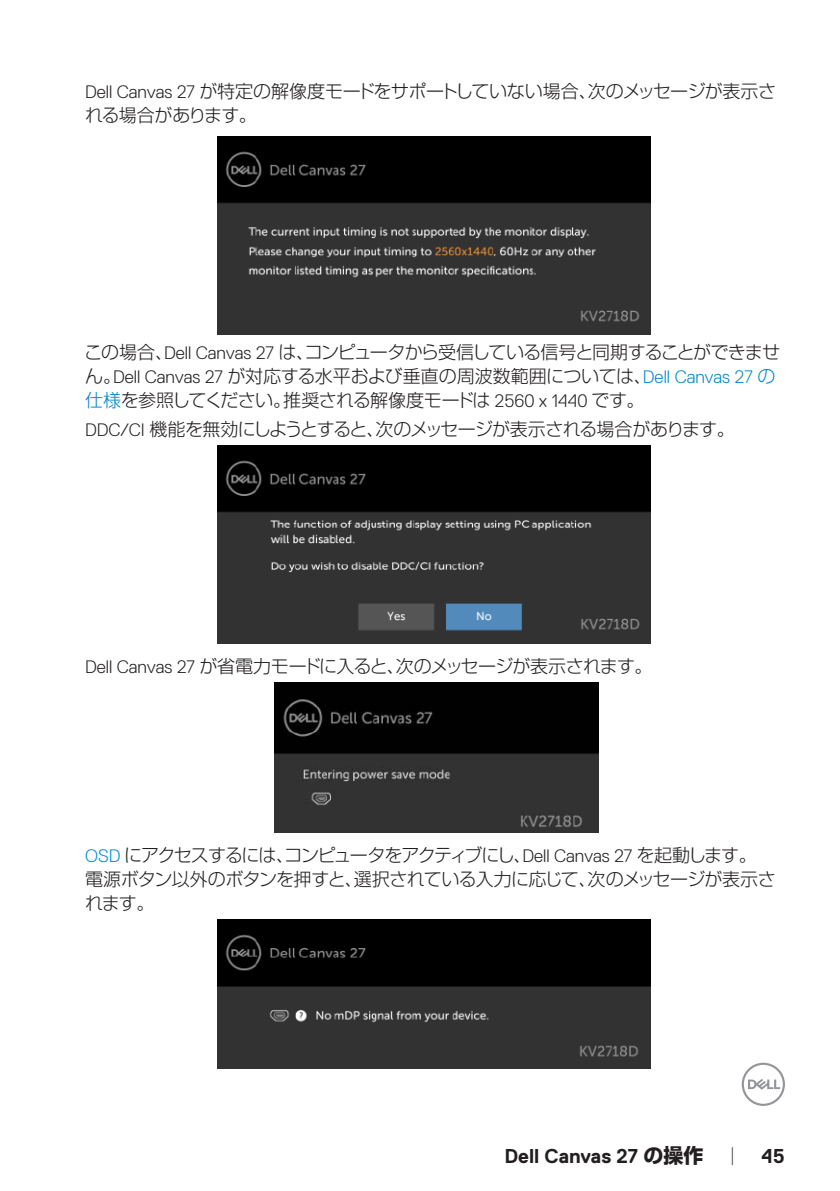
<style>
.page{position:relative;width:840px;height:1191px;background:#fff}
.page>*{position:absolute;margin:0;border:0;box-sizing:border-box;transform-origin:0 0}
.t1{font:700 20px "Dell Replica";color:#231f20}
.t2{font:300 18px/24px "Shin Go Pro";letter-spacing:-.04em;color:#231f20}
.t3{font:300 18px/24px "Shin Go Pro";letter-spacing:-.02em;color:#231f20}
.s1{font-family:"Dell Replica"}
.s2{font-family:"Dell Replica";color:#0087cb}
.s3{color:#0087cb}
.s4{font-family:"Shin Go Pro"}
.s5{font-family:"Shin Go Pro";font-weight:400;font-size:18px}
</style>
<div class="page">
<svg style="left:741px;top:1062px;width:43px;height:44px"></svg>
<img style="left:218px;top:137px;width:432px;height:198px">
<img style="left:218px;top:446px;width:432px;height:198px">
<img style="left:275px;top:682px;width:322px;height:150px">
<img style="left:218px;top:919px;width:432px;height:149px">
<p class="t3" style="left:85px;top:77px;width:692px"><span class="s1">Dell Canvas 27</span> が特定の解像度モードをサポートしていない場合、次のメッセージが表示される場合があります。</p>
<p class="t2" style="left:84px;top:338px;width:697px">この場合、<span class="s1">Dell Canvas 27</span> は、コンピュータから受信している信号と同期することができません。<span class="s1">Dell Canvas 27</span> が対応する水平および垂直の周波数範囲については、<span class="s2">Dell Canvas 27</span> <span class="s3">の仕様</span>を参照してください。推奨される解像度モードは <span class="s1">2560 x 1440</span> です。</p>
<p class="t2" style="left:85px;top:415px;width:650px"><span class="s1">DDC/CI</span> 機能を無効にしようとすると、次のメッセージが表示される場合があります。</p>
<p class="t2" style="left:85px;top:652px;width:568px"><span class="s1">Dell Canvas 27</span> が省電力モードに入ると、次のメッセージが表示されます。</p>
<p class="t2" style="left:85px;top:841px;width:691px"><span class="s2">OSD</span> にアクセスするには、コンピュータをアクティブにし、<span class="s1">Dell Canvas 27</span> を起動します。電源ボタン以外のボタンを押すと、選択されている入力に応じて、次のメッセージが表示されます。</p>
<p class="t1" style="left:504px;top:1144px;width:282px">Dell Canvas 27 <span class="s4">の操作</span> <span class="s5">│</span> 45</p>
</div>
